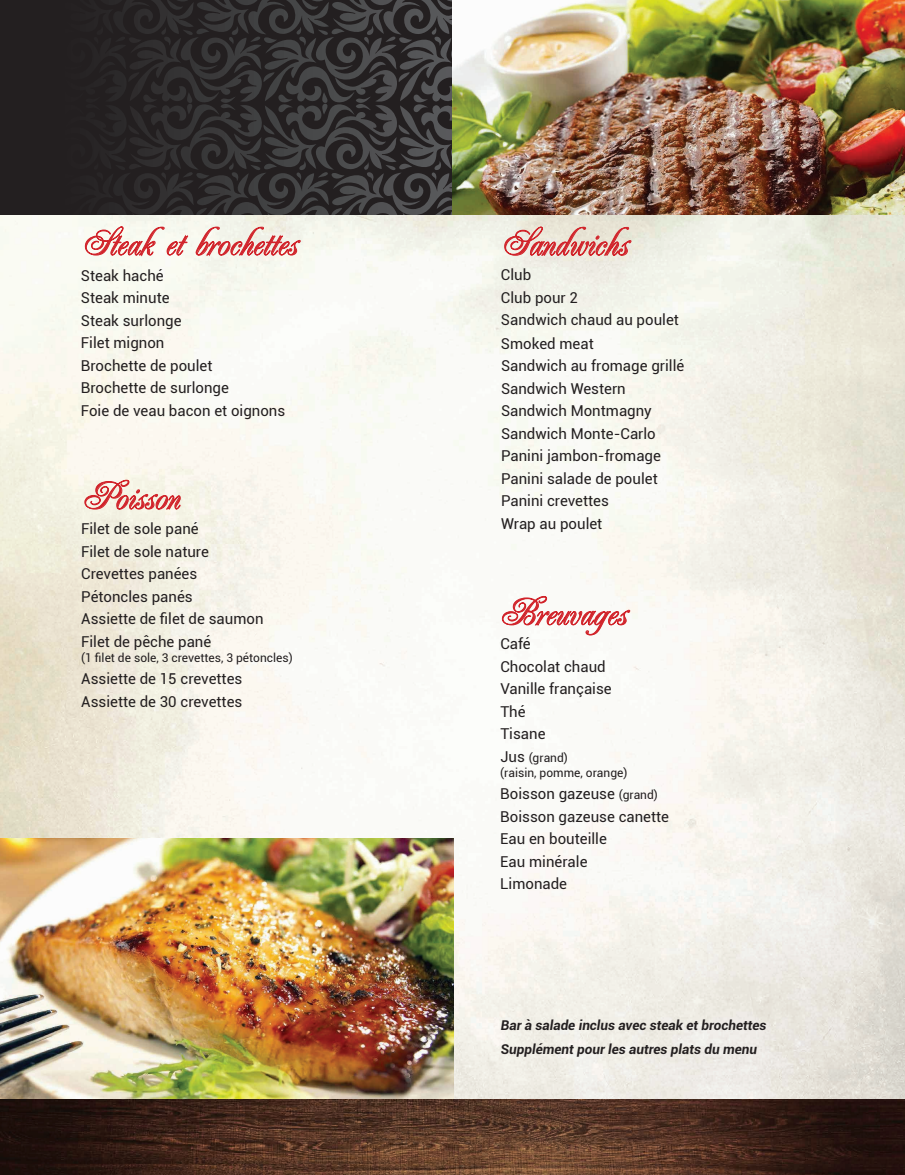
<style>
.page{position:relative;width:905px;height:1175px;background:#fff}
.page>*{position:absolute;margin:0;border:0;box-sizing:border-box;transform-origin:0 0}
.t1{font:39px "Renaissance";color:#d1232a}
.t2{font:15px/22.5px "Roboto";color:#231f20}
.t3{font:italic 700 13.5px/24px "Roboto";color:#231f20}
.t4{font:12px/15px "Roboto";color:#231f20}
.s1{font-size:15px}
.s2{font-size:12px}
</style>
<div class="page">
<svg style="left:0;top:0;width:453px;height:216px;background:#2e2c2d"></svg>
<svg style="left:268px;top:0;width:185px;height:36px;background:#373536"></svg>
<img style="left:453px;top:0;width:451px;height:216px">
<img style="left:0;top:216px;width:904px;height:883px">
<svg style="left:504px;top:221px;width:128px;height:82px;background:#ebd8cf"></svg>
<svg style="left:501px;top:595px;width:129px;height:40px"></svg>
<svg style="left:85px;top:226px;width:216px;height:40px"></svg>
<svg style="left:84px;top:479px;width:97px;height:34px;background:#edc4bb"></svg>
<img style="left:0;top:838px;width:453px;height:261px">
<img style="left:0;top:1099px;width:904px;height:75px">
<h1 class="t1" style="left:80px;top:221px;width:218px">Steak et brochettes</h1>
<p class="t2" style="left:81px;top:264px;width:206px">Steak haché<br>Steak minute<br>Steak surlonge<br>Filet mignon<br>Brochette de poulet<br>Brochette de surlonge<br>Foie de veau bacon et oignons</p>
<h1 class="t1" style="left:80px;top:475px;width:100px">Poisson</h1>
<p class="t2" style="left:81px;top:517px;width:184px">Filet de sole pané<br>Filet de sole nature<br>Crevettes panées<br>Pétoncles panés<br>Assiette de filet de saumon<br>Filet de pêche pané</p>
<p class="t4" style="left:81px;top:649px;width:213px">(1 filet de sole, 3 crevettes, 3 pétoncles)</p>
<p class="t2" style="left:81px;top:667px;width:163px">Assiette de 15 crevettes<br>Assiette de 30 crevettes</p>
<h1 class="t1" style="left:499px;top:221px;width:129px">Sandwichs</h1>
<p class="t2" style="left:501px;top:263px;width:185px">Club<br>Club pour 2<br>Sandwich chaud au poulet<br>Smoked meat<br>Sandwich au fromage grillé<br>Sandwich Western<br>Sandwich Montmagny<br>Sandwich Monte-Carlo<br>Panini jambon-fromage<br>Panini salade de poulet<br>Panini crevettes<br>Wrap au poulet</p>
<h1 class="t1" style="left:498px;top:591px;width:129px">Breuvages</h1>
<p class="t2" style="left:500px;top:632px;width:113px">Café<br>Chocolat chaud<br>Vanille française<br>Thé<br>Tisane</p>
<p class="t4" style="left:500px;top:749px;width:129px"><span class="s1">Jus</span> (grand)<br>(raisin, pomme, orange)</p>
<p class="t2" style="left:500px;top:782px;width:170px">Boisson gazeuse <span class="s2">(grand)<br></span>Boisson gazeuse canette<br>Eau en bouteille<br>Eau minérale<br>Limonade</p>
<p class="t3" style="left:501px;top:1012px;width:267px">Bar à salade inclus avec steak et brochettes<br>Supplément pour les autres plats du menu</p>
</div>
